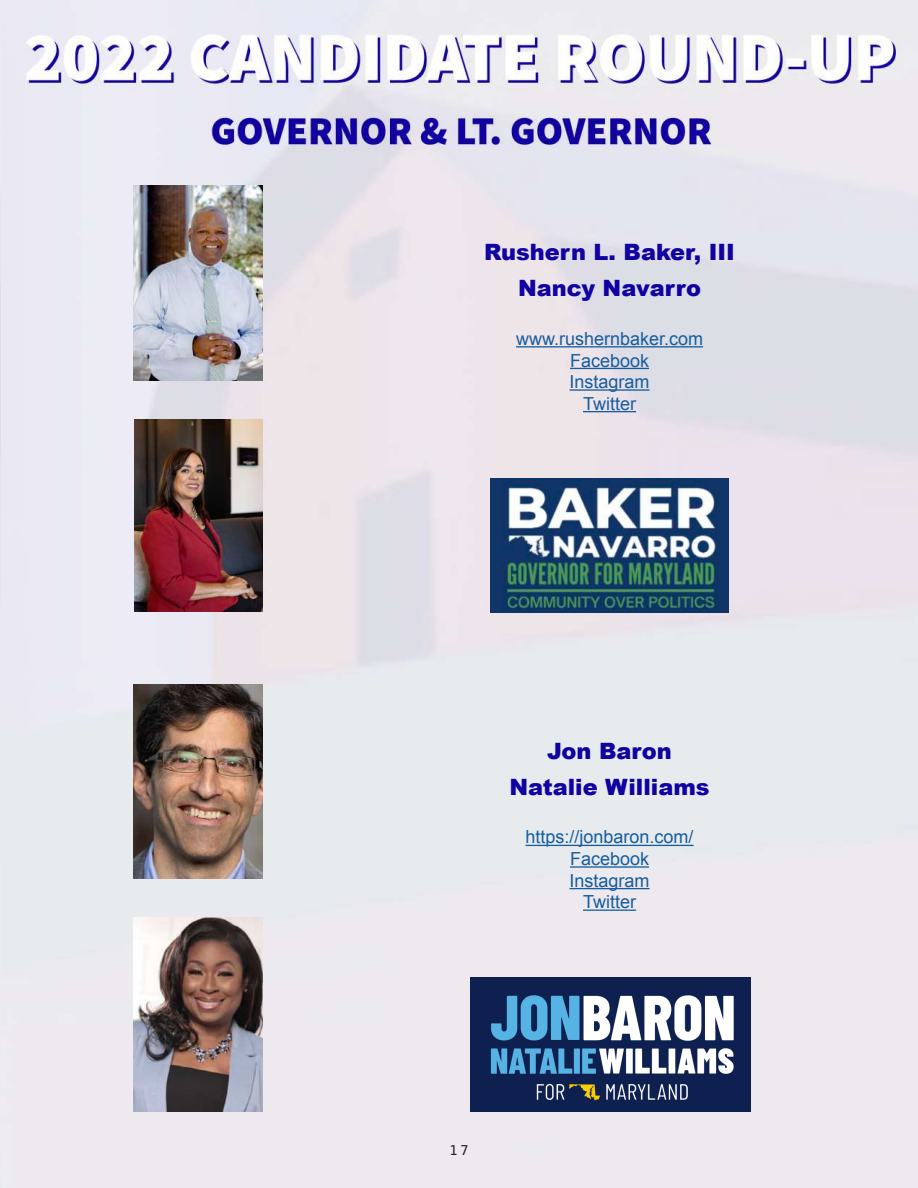
<style>
.page{position:relative;width:918px;height:1188px;background:#fff}
.page>*{position:absolute;margin:0;border:0;box-sizing:border-box;transform-origin:0 0}
.t1{font:900 22.5px/36px "Arial";color:#1101a2;text-align:center}
.t2{font:18px/21.6px "Arial";color:#175d9e;text-align:center}
.t3{font:13.5px "Hack";color:#231f20}
</style>
<div class="page">
<img style="left:0;top:0;width:918px;height:1188px">
<hr style="left:516px;top:346px;width:187px;height:2px;background:#175d9e">
<hr style="left:570px;top:368px;width:79px;height:1px;background:#175d9e">
<hr style="left:570px;top:389px;width:80px;height:2px;background:#175d9e">
<hr style="left:583px;top:411px;width:53px;height:1px;background:#175d9e">
<hr style="left:526px;top:845px;width:168px;height:1px;background:#175d9e">
<hr style="left:570px;top:866px;width:79px;height:2px;background:#175d9e">
<hr style="left:570px;top:888px;width:80px;height:1px;background:#175d9e">
<hr style="left:583px;top:910px;width:53px;height:1px;background:#175d9e">
<img style="left:133px;top:186px;width:130px;height:194px">
<img style="left:133px;top:684px;width:130px;height:195px">
<img style="left:134px;top:420px;width:128px;height:192px">
<img style="left:133px;top:917px;width:130px;height:194px">
<img style="left:490px;top:478px;width:239px;height:135px">
<img style="left:471px;top:977px;width:280px;height:134px">
<p class="t1" style="left:484px;top:234px;width:252px">Rushern L. Baker, III<br>Nancy Navarro</p>
<p class="t2" style="left:516px;top:328px;width:189px">www.rushernbaker.com<br>Facebook<br>Instagram<br>Twitter</p>
<p class="t1" style="left:509px;top:732px;width:202px">Jon Baron<br>Natalie Williams</p>
<p class="t2" style="left:526px;top:827px;width:170px">https://jonbaron.com/<br>Facebook<br>Instagram<br>Twitter</p>
<p class="t3" style="left:450px;top:1142px;width:20px">17</p>
</div>
